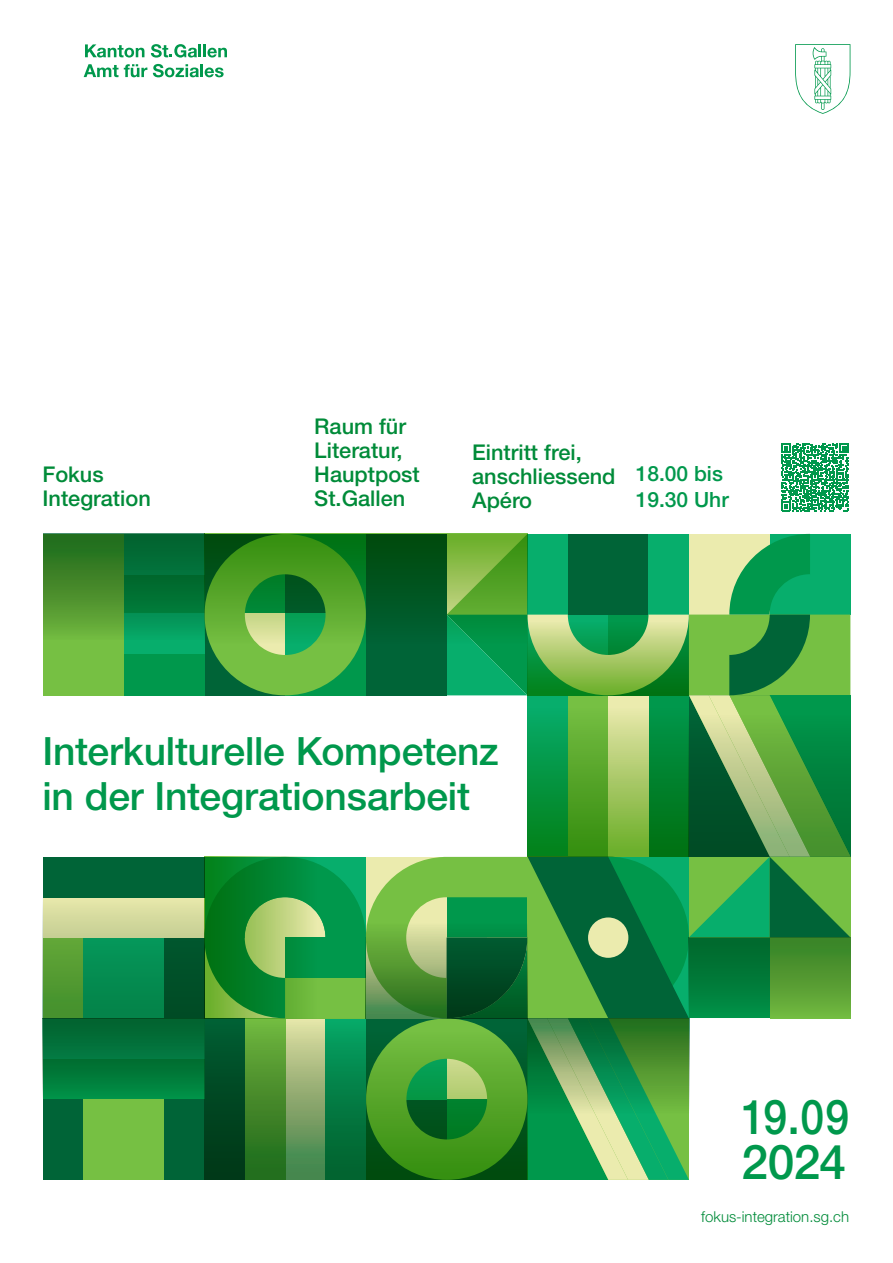
<style>
.page{position:relative;width:893px;height:1263px;background:#fff}
.page>*{position:absolute;margin:0;border:0;box-sizing:border-box;transform-origin:0 0}
.t1{font:500 48px "Helvetica Neue LT Std";letter-spacing:-.01em;color:#00984c;scale:.89 1}
.t2{font:500 48px "Helvetica Neue LT Std";letter-spacing:-.01em;color:#00984c}
.t3{font:500 39px/45px "Helvetica Neue LT Std";letter-spacing:-.005em;color:#00984c}
.t4{font:500 21.75px/24px "Helvetica Neue LT Std";color:#008b39}
.t5{font:500 21px "Helvetica Neue LT Std";color:#00984c}
.t6{font:300 15px "Helvetica Neue LT Std";color:#008b39}
</style>
<div class="page">
<div style="left:43px;top:534px;width:161px;height:161px;background:#00984c"></div>
<div style="left:43px;top:613px;width:161px;height:40px;background:#07ae6c"></div>
<div style="left:43px;top:534px;width:81px;height:161px;background:#76c043"></div>
<div style="left:43px;top:857px;width:161px;height:40px;background:#006437"></div>
<div style="left:43px;top:1018px;width:77px;height:162px;background:#006437"></div>
<div style="left:124px;top:1018px;width:81px;height:162px;background:#006437"></div>
<div style="left:83px;top:1018px;width:81px;height:162px;background:#76c043"></div>
<svg style="left:204px;top:534px;width:646px;height:646px"></svg>
<svg style="left:527px;top:695px;width:162px;height:162px;background:#43a442"></svg>
<svg style="left:366px;top:857px;width:161px;height:161px;background:#519949"></svg>
<svg style="left:204px;top:857px;width:122px;height:161px;background:#369a3f"></svg>
<svg style="left:366px;top:1018px;width:161px;height:162px;background:#3c902d"></svg>
<svg style="left:204px;top:534px;width:323px;height:119px;background:#338b30"></svg>
<svg style="left:205px;top:1018px;width:161px;height:162px;background:#358041"></svg>
<svg style="left:528px;top:1018px;width:161px;height:162px;background:#44a157"></svg>
<svg style="left:689px;top:715px;width:161px;height:142px;background:#448f4a"></svg>
<svg style="left:527px;top:615px;width:162px;height:80px;background:#67b258"></svg>
<svg style="left:43px;top:897px;width:161px;height:121px;background:#559e5e"></svg>
<svg style="left:689px;top:937px;width:161px;height:81px;background:#298a35"></svg>
<div style="left:43px;top:1018px;width:161px;height:81px;background:linear-gradient(to bottom,#036232,#008a42)"></div>
<svg style="left:43px;top:534px;width:162px;height:105px;background:#248334"></svg>
<svg style="left:795px;top:44px;width:55px;height:70px"></svg>
<svg style="left:85px;top:44px;width:59px;height:14px"></svg>
<svg style="left:151px;top:44px;width:76px;height:14px"></svg>
<svg style="left:84px;top:64px;width:34px;height:13px"></svg>
<svg style="left:124px;top:64px;width:23px;height:13px"></svg>
<svg style="left:153px;top:64px;width:71px;height:13px"></svg>
<svg style="left:781px;top:443px;width:68px;height:68px"></svg>
<p class="t4" style="left:43px;top:462px;width:110px">Fokus<br>Integration</p>
<p class="t4" style="left:314px;top:414px;width:93px">Raum für<br>Literatur,</p>
<p class="t4" style="left:314px;top:462px;width:107px">Hauptpost</p>
<p class="t4" style="left:314px;top:486px;width:92px">St.Gallen</p>
<p class="t4" style="left:472px;top:440px;width:145px">Eintritt frei, anschliessend<br>Apéro</p>
<p class="t5" style="left:636px;top:461px;width:89px">18.00 bis</p>
<p class="t5" style="left:636px;top:487px;width:94px">19.30 Uhr</p>
<p class="t3" style="left:43px;top:728px;width:457px">Interkulturelle Kompetenz in der Integrationsarbeit</p>
<p class="t1" style="left:741px;top:1089px;width:123px">19.09</p>
<p class="t2" style="left:741px;top:1134px;width:106px">2024</p>
<p class="t6" style="left:701px;top:1208px;width:149px">fokus-integration.sg.ch</p>
</div>
